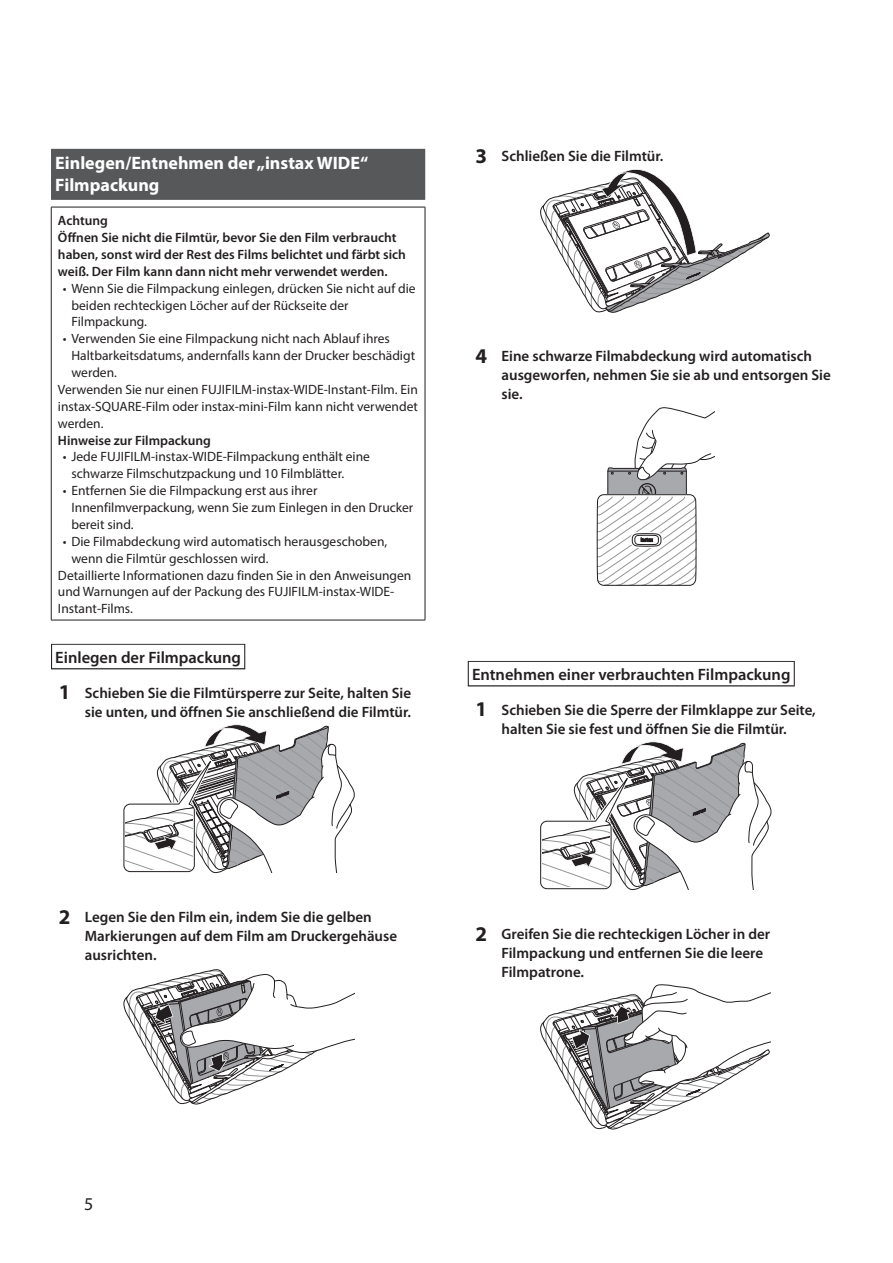
<style>
.page{position:relative;width:893px;height:1263px;background:#fff}
.page>*{position:absolute;margin:0;border:0;box-sizing:border-box;transform-origin:0 0}
.t1{font:700 18px/22.5px "Myriad Pro";color:#fff}
.t2{font:18px "Myriad Pro";color:#231f20}
.t3{font:600 16.5px "Myriad Pro";color:#231f20}
.t4{font:600 15px/18.8px "Myriad Pro";color:#231f20}
.t5{font:13.5px/16.8px "Myriad Pro";color:#231f20}
.t6{font:600 13.5px/16.8px "Myriad Pro";color:#231f20}
.s1{font-weight:700;font-size:21px}
</style>
<div class="page">
<div style="left:51px;top:149px;width:374px;height:51px;background:#57585a"></div>
<svg style="left:51px;top:644px;width:194px;height:25px"></svg>
<div style="left:52px;top:645px;width:192px;height:23px;background:#fff"></div>
<hr style="left:51px;top:207px;width:374px;height:1px;background:#231f20">
<hr style="left:51px;top:207px;width:1px;height:413px;background:#231f20">
<hr style="left:425px;top:207px;width:1px;height:413px;background:#231f20">
<hr style="left:51px;top:620px;width:374px;height:1px;background:#231f20">
<svg style="left:123px;top:724px;width:232px;height:150px"></svg>
<svg style="left:123px;top:969px;width:231px;height:136px"></svg>
<svg style="left:468px;top:661px;width:327px;height:25px"></svg>
<div style="left:469px;top:662px;width:325px;height:23px;background:#fff"></div>
<svg style="left:540px;top:169px;width:230px;height:144px"></svg>
<svg style="left:596px;top:407px;width:119px;height:179px"></svg>
<svg style="left:540px;top:741px;width:232px;height:150px"></svg>
<svg style="left:540px;top:984px;width:230px;height:146px"></svg>
<h1 class="t1" style="left:55px;top:151px;width:314px">Einlegen/Entnehmen der „instax WIDE“<br>Filmpackung</h1>
<p class="t6" style="left:58px;top:212px;width:349px">Achtung<br>Öffnen Sie nicht die Filmtür, bevor Sie den Film verbraucht haben, sonst wird der Rest des Films belichtet und färbt sich weiß. Der Film kann dann nicht mehr verwendet werden.</p>
<p class="t5" style="left:71px;top:279px;width:346px;text-indent:-9px">• Wenn Sie die Filmpackung einlegen, drücken Sie nicht auf die beiden rechteckigen Löcher auf der Rückseite der<br>Filmpackung.</p>
<p class="t5" style="left:63px;top:330px;width:329px">• Verwenden Sie eine Filmpackung nicht nach Ablauf ihres</p>
<p class="t5" style="left:71px;top:347px;width:345px">Haltbarkeitsdatums, andernfalls kann der Drucker beschädigt</p>
<p class="t5" style="left:71px;top:364px;width:47px">werden.</p>
<p class="t5" style="left:58px;top:381px;width:361px">Verwenden Sie nur einen FUJIFILM-instax-WIDE-Instant-Film. Ein</p>
<p class="t5" style="left:58px;top:398px;width:361px">instax-SQUARE-Film oder instax-mini-Film kann nicht verwendet</p>
<p class="t5" style="left:58px;top:414px;width:47px">werden.</p>
<p class="t6" style="left:58px;top:431px;width:154px">Hinweise zur Filmpackung</p>
<p class="t5" style="left:71px;top:448px;width:300px;text-indent:-9px">• Jede FUJIFILM-instax-WIDE-Filmpackung enthält eine schwarze Filmschutzpackung und 10 Filmblätter.</p>
<p class="t5" style="left:71px;top:482px;width:343px;text-indent:-9px">• Entfernen Sie die Filmpackung erst aus ihrer<br>Innenfilmverpackung, wenn Sie zum Einlegen in den Drucker bereit sind.</p>
<p class="t5" style="left:63px;top:533px;width:326px">• Die Filmabdeckung wird automatisch herausgeschoben,</p>
<p class="t5" style="left:71px;top:549px;width:199px">wenn die Filmtür geschlossen wird.</p>
<p class="t5" style="left:58px;top:566px;width:355px">Detaillierte Informationen dazu finden Sie in den Anweisungen</p>
<p class="t5" style="left:58px;top:583px;width:338px">und Warnungen auf der Packung des FUJIFILM-instax-WIDE-</p>
<p class="t5" style="left:58px;top:600px;width:76px">Instant-Films.</p>
<p class="t3" style="left:55px;top:647px;width:187px">Einlegen der Filmpackung</p>
<p class="t4" style="left:59px;top:683px;width:354px;text-align:right"><span class="s1">1</span> Schieben Sie die Filmtürsperre zur Seite, halten Sie sie unten, und öffnen Sie anschließend die Filmtür.</p>
<p class="t4" style="left:475px;top:147px;width:188px"><span class="s1">3</span> Schließen Sie die Filmtür.</p>
<p class="t4" style="left:501px;top:347px;width:331px;text-indent:-26px"><span class="s1">4</span> Eine schwarze Filmabdeckung wird automatisch ausgeworfen, nehmen Sie sie ab und entsorgen Sie sie.</p>
<p class="t3" style="left:472px;top:664px;width:320px">Entnehmen einer verbrauchten Filmpackung</p>
<p class="t4" style="left:475px;top:700px;width:342px;text-align:center"><span class="s1">1</span> Schieben Sie die Sperre der Filmklappe zur Seite, halten Sie sie fest und öffnen Sie die Filmtür.</p>
<p class="t4" style="left:85px;top:907px;width:314px;text-indent:-26px"><span class="s1">2</span> Legen Sie den Film ein, indem Sie die gelben<br>Markierungen auf dem Film am Druckergehäuse ausrichten.</p>
<p class="t4" style="left:501px;top:924px;width:270px;text-indent:-26px"><span class="s1">2</span> Greifen Sie die rechteckigen Löcher in der<br>Filmpackung und entfernen Sie die leere<br>Filmpatrone.</p>
<h1 class="t2" style="left:84px;top:1193px;width:11px">5</h1>
</div>
